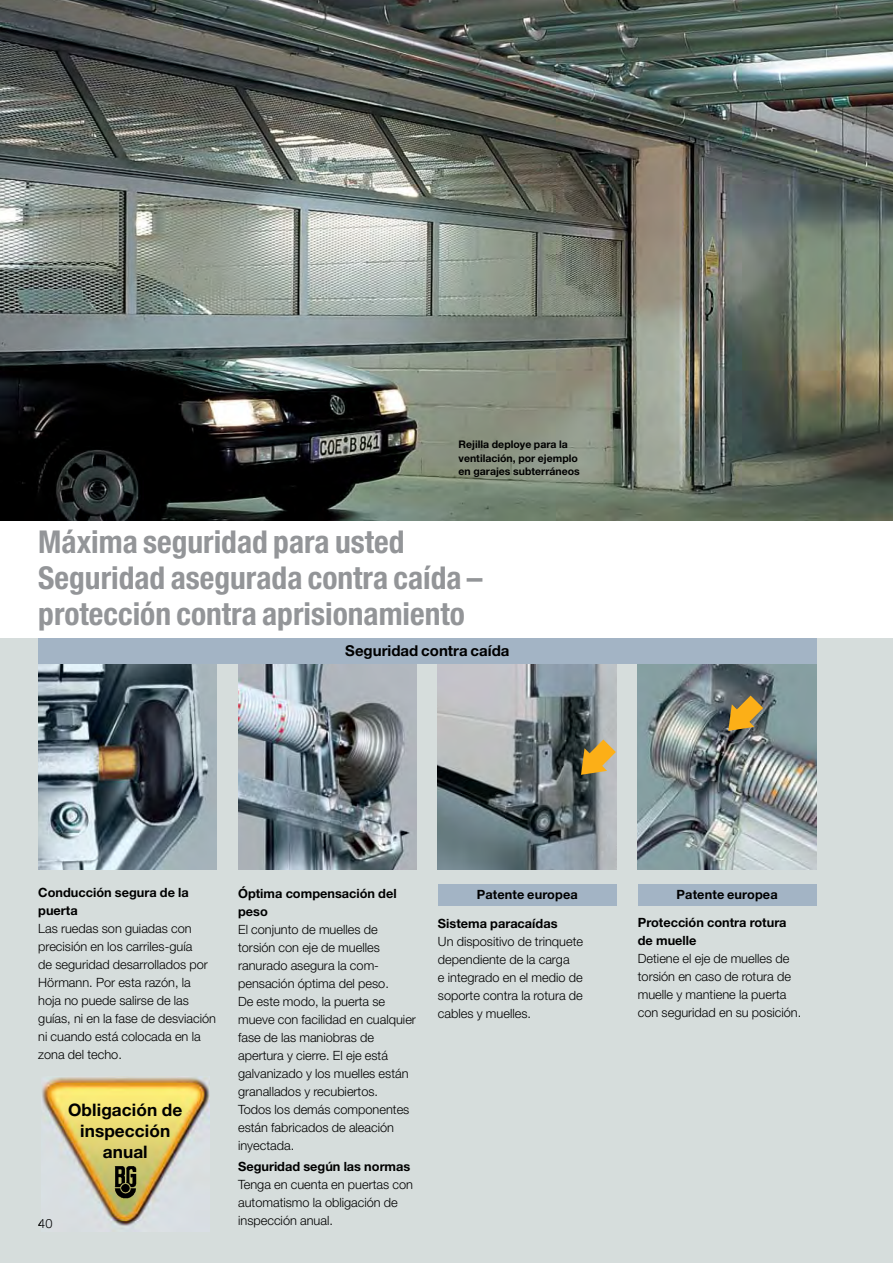
<style>
.page{position:relative;width:893px;height:1263px;background:#fff}
.page>*{position:absolute;margin:0;border:0;box-sizing:border-box;transform-origin:0 0}
.t1{font:700 condensed 31.5px/36px "Helvetica Neue";color:#939598}
.t2{font:700 17.25px/21px "Helvetica Neue";letter-spacing:.005em;color:#000;text-align:center}
.t3{font:700 15px "Helvetica Neue";color:#000}
.t4{font:300 12.75px/18px "Helvetica Neue";color:#000}
.t5{font:700 12.75px/18px "Helvetica Neue";color:#000}
.t6{font:700 10.5px/13.5px "Helvetica Neue";color:#000}
</style>
<div class="page">
<div style="left:0;top:638px;width:893px;height:625px;background:#d6dddc"></div>
<img style="left:638px;top:664px;width:178px;height:206px">
<img style="left:438px;top:664px;width:179px;height:206px">
<img style="left:38px;top:664px;width:179px;height:206px">
<img style="left:238px;top:664px;width:179px;height:206px">
<div style="left:38px;top:638px;width:778px;height:26px;background:#a3b4c5"></div>
<div style="left:438px;top:884px;width:179px;height:22px;background:#a3b4c5"></div>
<div style="left:638px;top:884px;width:178px;height:22px;background:#a3b4c5"></div>
<img style="left:42px;top:1076px;width:168px;height:152px">
<img style="left:114px;top:1165px;width:22px;height:33px">
<img style="left:0;top:0;width:893px;height:520px">
<svg style="left:728px;top:695px;width:35px;height:36px"></svg>
<svg style="left:581px;top:739px;width:35px;height:36px"></svg>
<p class="t6" style="left:459px;top:438px;width:123px">Rejilla deploye para la ventilación, por ejemplo en garajes subterráneos</p>
<h1 class="t1" style="left:38px;top:524px;width:446px">Máxima seguridad para usted<br>Seguridad asegurada contra caída – protección contra aprisionamiento</h1>
<p class="t3" style="left:345px;top:641px;width:166px">Seguridad contra caída</p>
<p class="t5" style="left:38px;top:883px;width:152px">Conducción segura de la puerta</p>
<p class="t4" style="left:38px;top:919px;width:179px">Las ruedas son guiadas con precisión en los carriles-guía<br>de seguridad desarrollados por<br>Hörmann. Por esta razón, la hoja no puede salirse de las guías, ni en la fase de desviación ni cuando está colocada en la zona del techo.</p>
<h2 class="t2" style="left:68px;top:1099px;width:116px">Obligación de inspección anual</h2>
<p class="t4" style="left:38px;top:1214px;width:16px">40</p>
<p class="t5" style="left:238px;top:884px;width:160px">Óptima compensación del peso</p>
<p class="t4" style="left:238px;top:920px;width:179px">El conjunto de muelles de torsión con eje de muelles ranurado asegura la com&shy;pensación óptima del peso.<br>De este modo, la puerta se mueve con facilidad en cualquier fase de las maniobras de apertura y cierre. El eje está galvanizado y los muelles están granallados y recubiertos.<br>Todos los demás componentes están fabricados de aleación inyectada.</p>
<p class="t5" style="left:238px;top:1157px;width:174px">Seguridad según las normas</p>
<p class="t4" style="left:238px;top:1175px;width:176px">Tenga en cuenta en puertas con automatismo la obligación de inspección anual.</p>
<p class="t5" style="left:477px;top:885px;width:103px">Patente europea</p>
<p class="t5" style="left:677px;top:885px;width:103px">Patente europea</p>
<p class="t5" style="left:438px;top:914px;width:121px">Sistema paracaídas</p>
<p class="t4" style="left:438px;top:932px;width:147px">Un dispositivo de trinquete dependiente de la carga<br>e integrado en el medio de soporte contra la rotura de cables y muelles.</p>
<p class="t5" style="left:638px;top:914px;width:150px">Protección contra rotura de muelle</p>
<p class="t4" style="left:638px;top:950px;width:165px">Detiene el eje de muelles de torsión en caso de rotura de muelle y mantiene la puerta con seguridad en su posición.</p>
</div>
